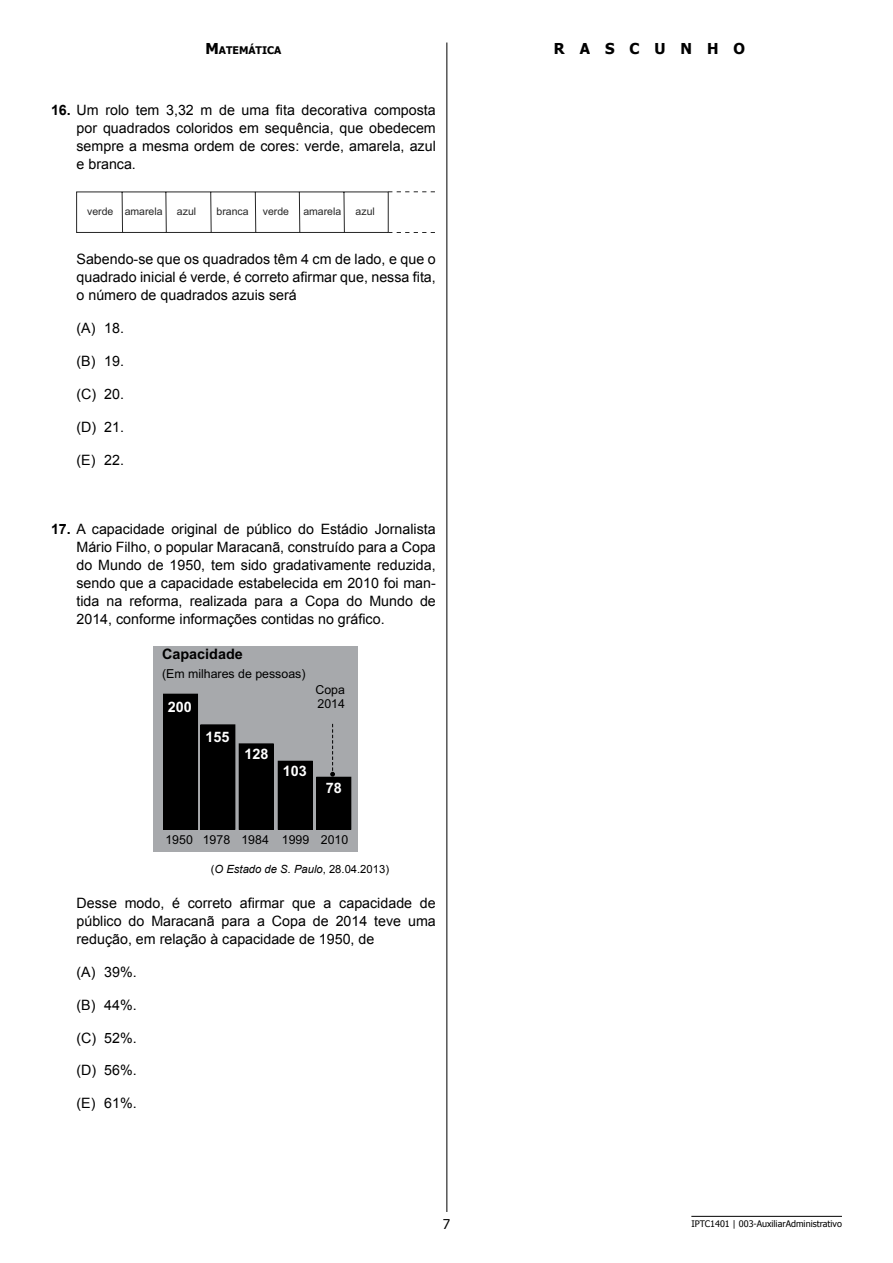
<style>
.page{position:relative;width:893px;height:1263px;background:#fff}
.page>*{position:absolute;margin:0;border:0;box-sizing:border-box;transform-origin:0 0}
.t1{font:700 15px "Tahoma";color:#000}
.t2{font:700 14.4px "Arial";color:#fff}
.t3{font:700 14.4px "Arial";color:#000}
.t4{font:14.25px/18px "Arial";color:#000;text-align:justify}
.t5{font:13.5px "Tahoma";color:#000}
.t6{font:12.3px/13.8px "Arial";color:#000}
.t7{font:italic 11.25px "Arial";color:#000}
.t8{font:10.5px "Arial";color:#262626}
.t9{font:700 10.5px "Tahoma";color:#000}
.t10{font:9px "Tahoma";color:#000}
.s1{font-size:15px}
.s2{font-weight:700}
.s3{font-style:normal}
</style>
<div class="page">
<hr style="left:691px;top:1216px;width:151px;height:1px;background:#000">
<hr style="left:446px;top:43px;width:1px;height:1169px;background:#000">
<svg style="left:76px;top:191px;width:359px;height:42px"></svg>
<div style="left:154px;top:646px;width:204px;height:205px;background:#a7a9ac"></div>
<div style="left:164px;top:694px;width:34px;height:135px;background:#000"></div>
<div style="left:163px;top:694px;width:35px;height:135px;border:1px solid #000"></div>
<div style="left:201px;top:725px;width:34px;height:104px;background:#000"></div>
<div style="left:239px;top:744px;width:34px;height:85px;background:#000"></div>
<div style="left:239px;top:743px;width:35px;height:86px;border:1px solid #000"></div>
<div style="left:278px;top:761px;width:34px;height:68px;background:#000"></div>
<div style="left:278px;top:761px;width:35px;height:68px;border:1px solid #000"></div>
<div style="left:317px;top:777px;width:34px;height:52px;background:#000"></div>
<div style="left:316px;top:777px;width:35px;height:52px;border:1px solid #000"></div>
<svg style="left:330px;top:724px;width:5px;height:53px"></svg>
<p class="t9" style="left:206px;top:43px;width:77px"><span class="s1">M</span>ATEMÁTICA</p>
<p class="t1" style="left:554px;top:38px;width:21px">RAS</p>
<p class="t1" style="left:629px;top:38px;width:74px">CUNHO</p>
<p class="t4" style="left:77px;top:101px;width:361px;text-indent:-26px"><span class="s2">16.</span> Um rolo tem 3,32 m de uma fita decorativa composta por quadrados coloridos em sequência, que obedecem sempre a mesma ordem de cores: verde, amarela, azul e branca.</p>
<p class="t8" style="left:87px;top:206px;width:77px">verde amarela</p>
<p class="t8" style="left:177px;top:206px;width:21px">azul</p>
<p class="t8" style="left:217px;top:206px;width:34px">branca</p>
<p class="t8" style="left:263px;top:206px;width:28px">verde</p>
<p class="t8" style="left:303px;top:206px;width:39px">amarela</p>
<p class="t8" style="left:356px;top:206px;width:21px">azul</p>
<p class="t4" style="left:77px;top:250px;width:361px">Sabendo-se que os quadrados têm 4 cm de lado, e que o quadrado inicial é verde, é correto afirmar que, nessa fita, o número de quadrados azuis será</p>
<p class="t4" style="left:77px;top:319px;width:49px">(A) 18.</p>
<p class="t4" style="left:77px;top:352px;width:49px">(B) 19.</p>
<p class="t4" style="left:77px;top:385px;width:49px">(C) 20.</p>
<p class="t4" style="left:77px;top:418px;width:49px">(D) 21.</p>
<p class="t4" style="left:77px;top:451px;width:49px">(E) 22.</p>
<p class="t4" style="left:77px;top:520px;width:361px;text-indent:-26px"><span class="s2">17.</span> A capacidade original de público do Estádio Jornalista Mário Filho, o popular Maracanã, construído para a Copa do Mundo de 1950, tem sido gradativamente reduzida, sendo que a capacidade estabelecida em 2010 foi man&shy;tida na reforma, realizada para a Copa do Mundo de 2014, conforme informações contidas no gráfico.</p>
<p class="t3" style="left:162px;top:645px;width:82px">Capacidade</p>
<p class="t6" style="left:162px;top:667px;width:145px">(Em milhares de pessoas)</p>
<p class="t2" style="left:168px;top:698px;width:26px">200</p>
<p class="t2" style="left:205px;top:728px;width:26px">155</p>
<p class="t2" style="left:244px;top:745px;width:26px">128</p>
<p class="t2" style="left:283px;top:763px;width:26px">103</p>
<p class="t6" style="left:315px;top:683px;width:31px">Copa<br>2014</p>
<p class="t2" style="left:326px;top:779px;width:18px">78</p>
<p class="t6" style="left:165px;top:833px;width:184px">1950 1978 1984 1999 2010</p>
<p class="t7" style="left:211px;top:861px;width:180px"><span class="s3">(</span>O Estado de S. Paulo<span class="s3">, 28.04.2013)</span></p>
<p class="t4" style="left:77px;top:894px;width:361px">Desse modo, é correto afirmar que a capacidade de público do Maracanã para a Copa de 2014 teve uma redução, em relação à capacidade de 1950, de</p>
<p class="t4" style="left:77px;top:963px;width:62px">(A) 39%.</p>
<p class="t4" style="left:77px;top:996px;width:62px">(B) 44%.</p>
<p class="t4" style="left:77px;top:1029px;width:62px">(C) 52%.</p>
<p class="t4" style="left:77px;top:1061px;width:62px">(D) 56%.</p>
<p class="t4" style="left:77px;top:1094px;width:62px">(E) 61%.</p>
<p class="t5" style="left:443px;top:1215px;width:9px">7</p>
<p class="t10" style="left:691px;top:1218px;width:152px">IPTC1401 | 003-AuxiliarAdministrativo</p>
</div>
